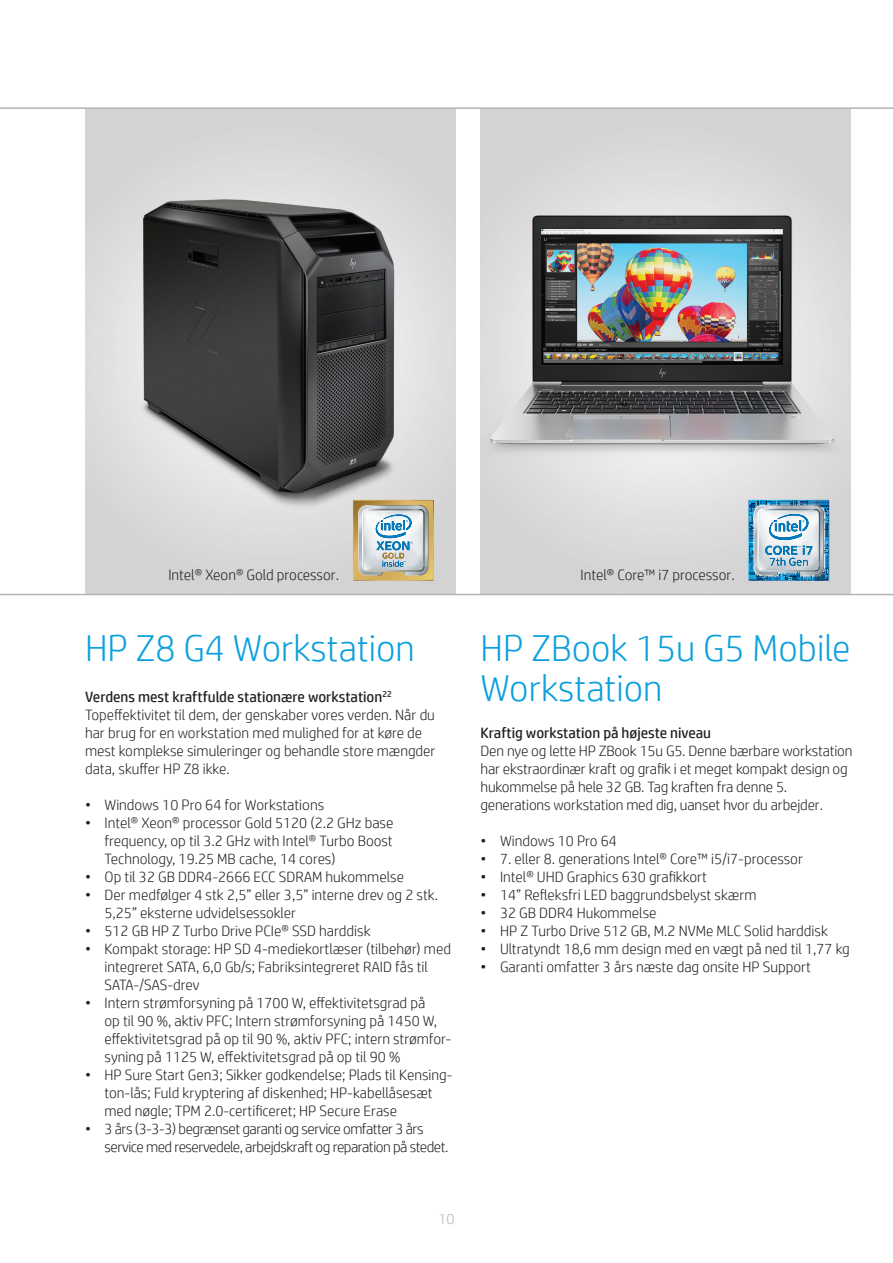
<style>
.page{position:relative;width:893px;height:1263px;background:#fff}
.page>*{position:absolute;margin:0;border:0;box-sizing:border-box;transform-origin:0 0}
.t1{font:300 37.5px/40.5px "HP Simplified";color:#0ca0dd}
.t2{font:300 15px/18px "HP Simplified";color:#231f20}
.t3{font:300 15px/18px "HP Simplified";letter-spacing:-.03em;color:#231f20}
.t4{font:15px "HP Simplified";color:#231f20}
.t5{font:300 15px "HP Simplified";color:#b0b4b8}
.s1{font-weight:400}
</style>
<div class="page">
<img style="left:480px;top:109px;width:370px;height:485px">
<img style="left:85px;top:109px;width:370px;height:485px">
<hr style="left:0;top:107px;width:893px;height:2px;background:#b0b4b8">
<hr style="left:0;top:594px;width:893px;height:1px;background:#b0b4b8">
<img style="left:748px;top:500px;width:81px;height:81px">
<svg style="left:353px;top:500px;width:81px;height:81px;background:#bfc1b1"></svg>
<p class="t2" style="left:168px;top:565px;width:172px">Intel® Xeon® Gold processor.</p>
<p class="t2" style="left:581px;top:565px;width:156px">Intel® Core™ i7 processor.</p>
<h1 class="t1" style="left:85px;top:626px;width:331px">HP Z8 G4 Workstation</h1>
<p class="t2" style="left:85px;top:687px;width:352px"><span class="s1">Verdens mest kraftfulde stationære workstation</span><sup>22<br></sup>Topeffektivitet til dem, der genskaber vores verden. Når du har brug for en workstation med mulighed for at køre de mest komplekse simuleringer og behandle store mængder data, skuffer HP Z8 ikke.</p>
<p class="t2" style="left:85px;top:795px;width:241px">• Windows 10 Pro 64 for Workstations</p>
<p class="t2" style="left:105px;top:813px;width:290px;text-align:justify;text-indent:-19px">• Intel® Xeon® processor Gold 5120 (2.2 GHz base frequency, op til 3.2 GHz with Intel® Turbo Boost Technology, 19.25 MB cache, 14 cores)</p>
<p class="t2" style="left:85px;top:867px;width:321px">• Op til 32 GB DDR4-2666 ECC SDRAM hukommelse</p>
<p class="t2" style="left:105px;top:885px;width:335px;text-indent:-19px">• Der medfølger 4 stk 2,5” eller 3,5” interne drev og 2 stk.<br>5,25” eksterne udvidelsessokler</p>
<p class="t2" style="left:85px;top:921px;width:287px">• 512 GB HP Z Turbo Drive PCIe® SSD harddisk</p>
<p class="t2" style="left:105px;top:939px;width:348px;text-indent:-19px">• Kompakt storage: HP SD 4-mediekortlæser (tilbehør) med integreret SATA, 6,0 Gb/s; Fabriksintegreret RAID fås til<br>SATA-/SAS-drev</p>
<p class="t2" style="left:105px;top:993px;width:348px;text-indent:-19px">• Intern strømforsyning på 1700 W, effektivitetsgrad på<br>op til 90 %, aktiv PFC; Intern strømforsyning på 1450 W, effektivitetsgrad på op til 90 %, aktiv PFC; intern strømfor&shy;syning på 1125 W, effektivitetsgrad på op til 90 %</p>
<p class="t2" style="left:105px;top:1065px;width:350px;text-indent:-19px">• HP Sure Start Gen3; Sikker godkendelse; Plads til Kensing&shy;ton-lås; Fuld kryptering af diskenhed; HP-kabellåsesæt med nøgle; TPM 2.0-certificeret; HP Secure Erase</p>
<p class="t3" style="left:105px;top:1119px;width:346px;text-indent:-20px">• 3 års (3-3-3) begrænset garanti og service omfatter 3 års service med reservedele, arbejdskraft og reparation på stedet.</p>
<p class="t5" style="left:438px;top:1209px;width:18px">10</p>
<h1 class="t1" style="left:480px;top:626px;width:372px">HP ZBook 15u G5 Mobile<br>Workstation</h1>
<p class="t4" style="left:480px;top:723px;width:232px">Kraftig workstation på højeste niveau</p>
<p class="t2" style="left:480px;top:741px;width:374px">Den nye og lette HP ZBook 15u G5. Denne bærbare workstation har ekstraordinær kraft og grafik i et meget kompakt design og hukommelse på hele 32 GB. Tag kraften fra denne 5. generations workstation med dig, uanset hvor du arbejder.</p>
<p class="t2" style="left:480px;top:831px;width:138px">• Windows 10 Pro 64</p>
<p class="t2" style="left:480px;top:849px;width:324px">• 7. eller 8. generations Intel® Core™ i5/i7-processor</p>
<p class="t2" style="left:480px;top:867px;width:228px">• Intel® UHD Graphics 630 grafikkort</p>
<p class="t2" style="left:480px;top:885px;width:277px">• 14” Refleksfri LED baggrundsbelyst skærm</p>
<p class="t2" style="left:480px;top:903px;width:178px">• 32 GB DDR4 Hukommelse</p>
<p class="t2" style="left:480px;top:921px;width:349px">• HP Z Turbo Drive 512 GB, M.2 NVMe MLC Solid harddisk</p>
<p class="t2" style="left:480px;top:939px;width:371px">• Ultratyndt 18,6 mm design med en vægt på ned til 1,77 kg</p>
<p class="t2" style="left:480px;top:957px;width:332px">• Garanti omfatter 3 års næste dag onsite HP Support</p>
</div>
